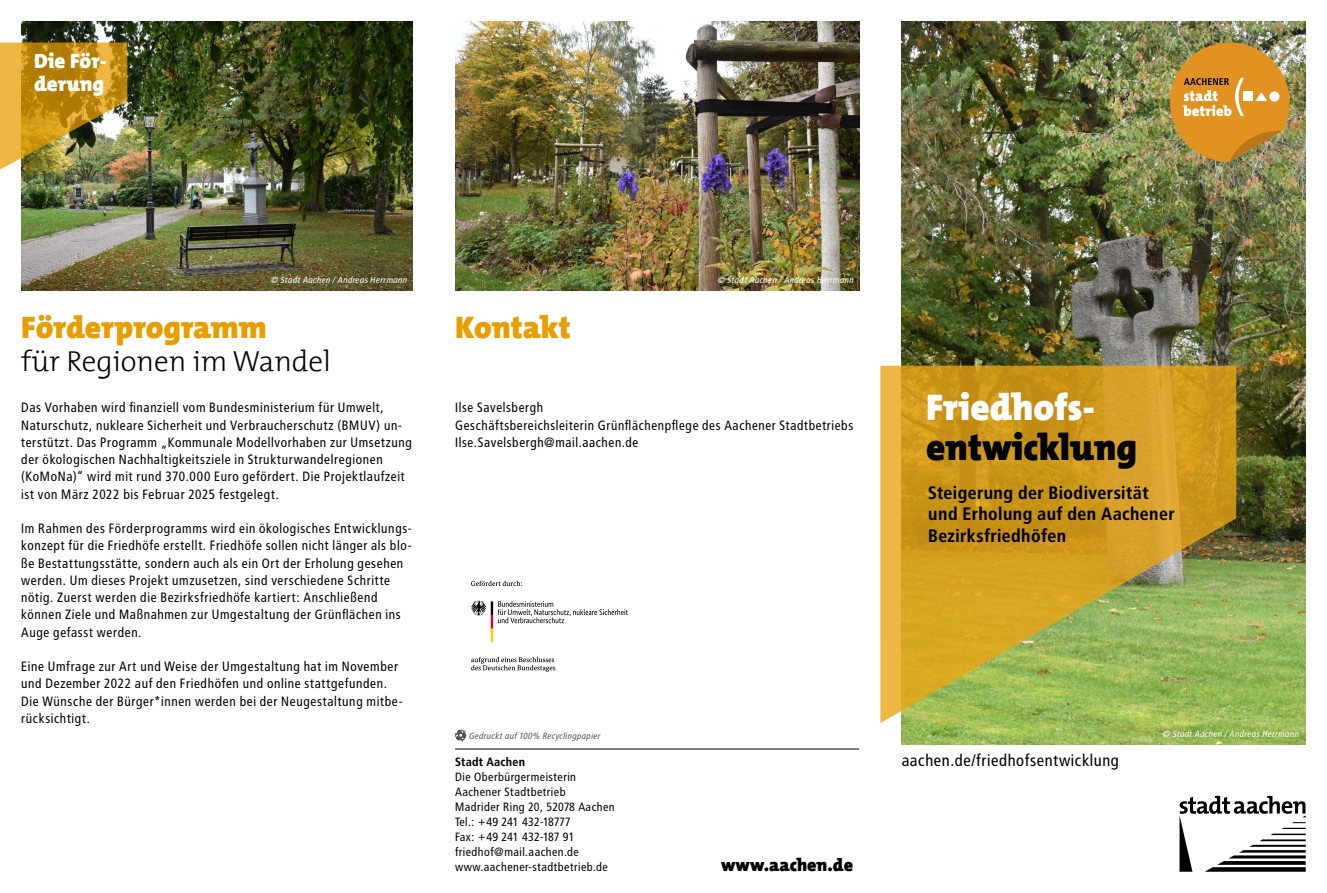
<style>
.page{position:relative;width:1327px;height:893px;background:#fff}
.page>*{position:absolute;margin:0;border:0;box-sizing:border-box;transform-origin:0 0}
.t1{font:900 37.5px "The Mix";color:#000}
.t2{font:900 37.5px "The Mix";color:#fff}
.t3{font:900 31.5px "The Mix";color:#e89e00}
.t4{font:300 29.25px "The Mix";color:#000}
.t5{font:900 21px/22.5px "The Mix";letter-spacing:.005em;color:#fff}
.t6{font:700 18px/21.6px "Transit Pro";color:#000}
.t7{font:900 18px "The Mix";color:#000}
.t8{font:16.5px "Transit Pro";color:#000}
.t9{font:13.5px/17.2px "Transit Pro";letter-spacing:.01em;color:#000}
.t10{font:12px/15px "Transit Pro";color:#000}
.t11{font:700 12px "Transit Pro";color:#000}
.t12{font:italic 9px "Transit Pro";color:#fff}
.t13{font:italic 9px "Transit Pro";color:#575756}
</style>
<div class="page">
<img style="left:455px;top:21px;width:404px;height:269px">
<img style="left:901px;top:21px;width:404px;height:723px">
<svg style="left:880px;top:366px;width:356px;height:357px;background:#c1a432"></svg>
<svg style="left:1179px;top:796px;width:126px;height:76px"></svg>
<hr style="left:455px;top:749px;width:404px;height:1px;background:#000">
<svg style="left:454px;top:730px;width:12px;height:12px"></svg>
<svg style="left:471px;top:581px;width:51px;height:5px"></svg>
<svg style="left:471px;top:657px;width:84px;height:15px"></svg>
<svg style="left:471px;top:601px;width:157px;height:41px"></svg>
<img style="left:21px;top:21px;width:391px;height:269px">
<img style="left:0;top:43px;width:127px;height:133px">
<img style="left:1170px;top:43px;width:119px;height:119px">
<h3 class="t5" style="left:34px;top:50px;width:74px">Die För&shy;derung</h3>
<p class="t12" style="left:271px;top:275px;width:138px">© Stadt Aachen / Andreas Herrmann</p>
<h2 class="t3" style="left:21px;top:301px;width:247px">Förderprogramm</h2>
<h3 class="t4" style="left:21px;top:337px;width:311px">für Regionen im Wandel</h3>
<p class="t9" style="left:21px;top:399px;width:393px">Das Vorhaben wird finanziell vom Bundesministerium für Umwelt, Naturschutz, nukleare Sicherheit und Verbraucherschutz (BMUV) un&shy;terstützt. Das Programm „Kommunale Modellvorhaben zur Umsetzung der ökologischen Nachhaltigkeitsziele in Strukturwandelregionen (KoMoNa)“ wird mit rund 370.000 Euro gefördert. Die Projektlaufzeit ist von März 2022 bis Februar 2025 festgelegt.</p>
<p class="t9" style="left:21px;top:520px;width:392px">Im Rahmen des Förderprogramms wird ein ökologisches Entwicklungs&shy;konzept für die Friedhöfe erstellt. Friedhöfe sollen nicht länger als blo&shy;ße Bestattungsstätte, sondern auch als ein Ort der Erholung gesehen werden. Um dieses Projekt umzusetzen, sind verschiedene Schritte nötig. Zuerst werden die Bezirksfriedhöfe kartiert: Anschließend können Ziele und Maßnahmen zur Umgestaltung der Grünflächen ins Auge gefasst werden.</p>
<p class="t9" style="left:21px;top:658px;width:383px">Eine Umfrage zur Art und Weise der Umgestaltung hat im November und Dezember 2022 auf den Friedhöfen und online stattgefunden.<br>Die Wünsche der Bürger*innen werden bei der Neugestaltung mitbe&shy;rücksichtigt.</p>
<h2 class="t3" style="left:455px;top:301px;width:117px">Kontakt</h2>
<p class="t12" style="left:717px;top:275px;width:138px">© Stadt Aachen / Andreas Herrmann</p>
<p class="t9" style="left:455px;top:399px;width:400px">Ilse Savelsbergh<br>Geschäftsbereichsleiterin Grünflächenpflege des Aachener Stadtbetriebs<br>Ilse.Savelsbergh@mail.aachen.de</p>
<p class="t13" style="left:469px;top:731px;width:133px">Gedruckt auf 100% Recyclingpapier</p>
<p class="t11" style="left:455px;top:754px;width:72px">Stadt Aachen</p>
<p class="t10" style="left:455px;top:769px;width:161px">Die Oberbürgermeisterin<br>Aachener Stadtbetrieb<br>Madrider Ring 20, 52078 Aachen<br>Tel.: +49 241 432-18777<br>Fax: +49 241 432-187 91 friedhof@mail.aachen.de www.aachener-stadtbetrieb.de</p>
<h3 class="t7" style="left:721px;top:849px;width:134px">www.aachen.de</h3>
<h1 class="t2" style="left:926px;top:375px;width:171px">Friedhofs-</h1>
<h1 class="t1" style="left:926px;top:416px;width:212px">entwicklung</h1>
<h3 class="t6" style="left:928px;top:482px;width:248px">Steigerung der Biodiversität und Erholung auf den Aachener<br>Bezirksfriedhöfen</h3>
<p class="t8" style="left:901px;top:751px;width:219px">aachen.de/friedhofsentwicklung</p>
<p class="t12" style="left:1162px;top:729px;width:138px">© Stadt Aachen / Andreas Herrmann</p>
</div>
